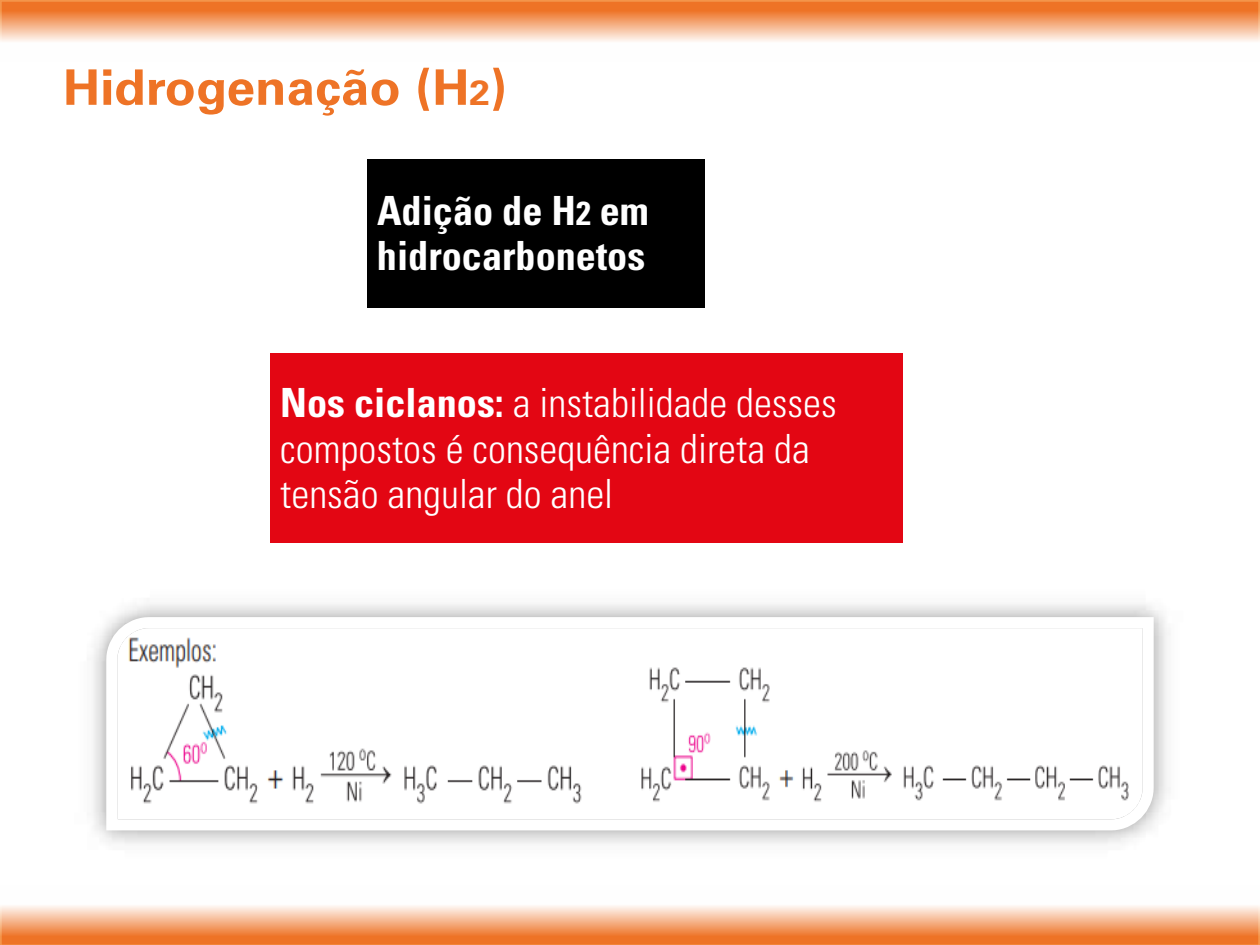
<style>
.page{position:relative;width:1260px;height:945px;background:#fff}
.page>*{position:absolute;margin:0;border:0;box-sizing:border-box;transform-origin:0 0}
.t1{font:700 49px "Univers LT Std";color:#ee7326;scale:1.05 1}
.t2{font:300 condensed 40.25px/45.5px "Univers LT Std";color:#fff}
.t3{font:700 condensed 40.25px/45.5px "Univers LT Std";color:#fff}
.s1{font-size:35px}
.s2{font-size:33.25px}
.s3{font-weight:700}
</style>
<div class="page">
<svg style="left:0;top:0;width:1260px;height:42px;background:#f4a675"></svg>
<svg style="left:0;top:906px;width:1260px;height:39px;background:#f4a676"></svg>
<div style="left:367px;top:159px;width:337px;height:149px;background:#000"></div>
<div style="left:270px;top:353px;width:633px;height:190px;background:#e30613"></div>
<svg style="left:101px;top:611px;width:1058px;height:225px"></svg>
<p class="t1" style="left:63px;top:59px;width:424px">Hidrogenação (H<span class="s1">2</span>)</p>
<p class="t3" style="left:377px;top:188px;width:273px">Adição de H<span class="s2">2</span> em hidrocarbonetos</p>
<p class="t2" style="left:280px;top:380px;width:558px"><span class="s3">Nos ciclanos:</span> a instabilidade desses compostos é consequência direta da tensão angular do anel</p>
</div>
